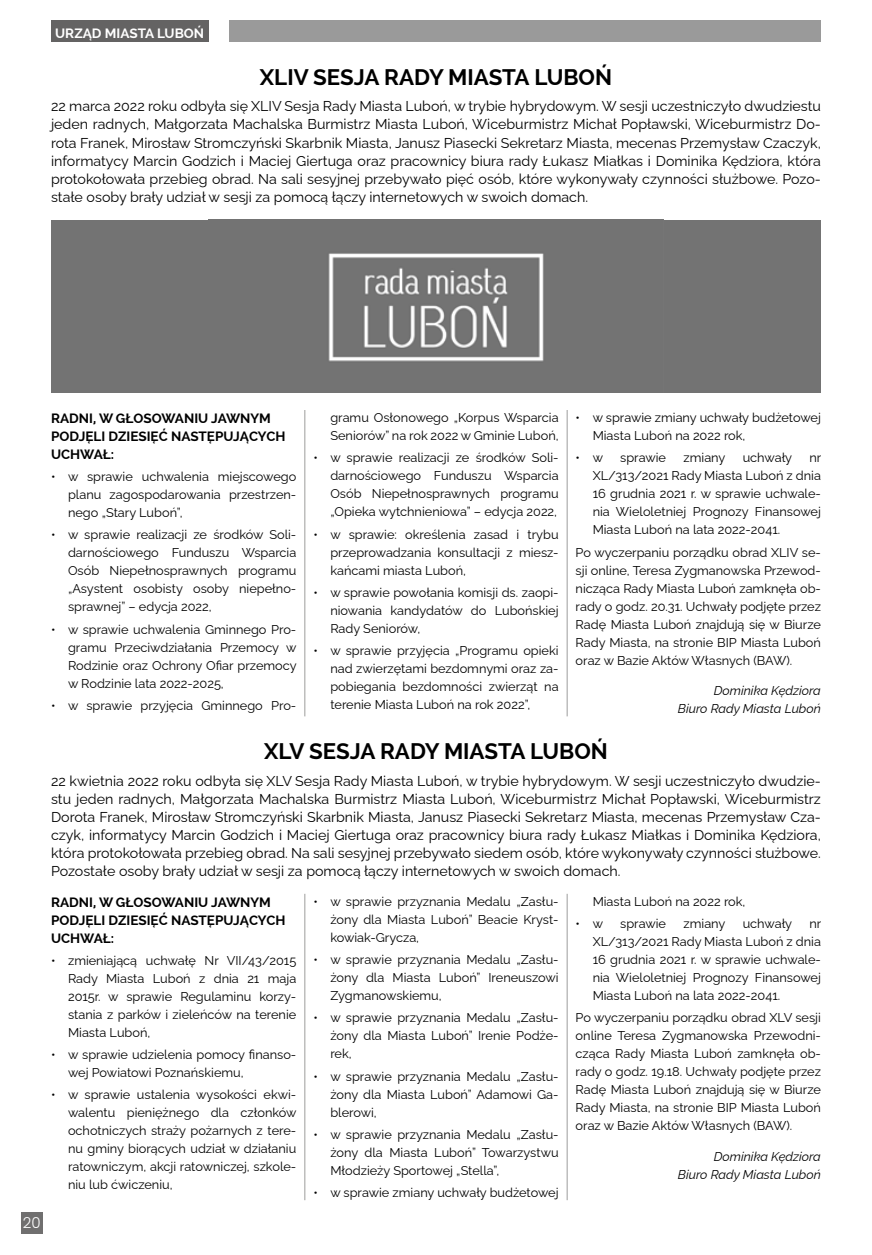
<style>
.page{position:relative;width:872px;height:1255px;background:#fff}
.page>*{position:absolute;margin:0;border:0;box-sizing:border-box;transform-origin:0 0}
.t1{font:700 22.5px "Raleway";color:#000}
.t2{font:300 15px "Poppins";color:#fff}
.t3{font:14.25px/18px "Raleway";color:#000;text-align:justify}
.t4{font:700 13.5px/18px "Raleway";color:#000}
.t5{font:700 13.5px "Raleway";color:#fff}
.t6{font:12.75px/18px "Raleway";color:#000;text-align:justify}
.t7{font:italic 12.75px/18px "Raleway";color:#000;text-align:right}
</style>
<div class="page">
<div style="left:21px;top:1212px;width:22px;height:21px;background:#706f6f"></div>
<div style="left:51px;top:21px;width:157px;height:21px;background:#646363"></div>
<div style="left:230px;top:21px;width:591px;height:21px;background:#9a9a9a"></div>
<hr style="left:304px;top:410px;width:1px;height:306px;background:#9d9d9c">
<hr style="left:567px;top:410px;width:1px;height:306px;background:#9d9d9c">
<hr style="left:304px;top:893px;width:1px;height:307px;background:#9d9d9c">
<hr style="left:567px;top:893px;width:1px;height:307px;background:#9d9d9c">
<div style="left:51px;top:220px;width:770px;height:172px;background:#737373"></div>
<img style="left:328px;top:253px;width:216px;height:109px">
<p class="t5" style="left:55px;top:25px;width:150px">URZĄD MIASTA LUBOŃ</p>
<h1 class="t1" style="left:260px;top:64px;width:354px">XLIV SESJA RADY MIASTA LUBOŃ</h1>
<p class="t3" style="left:51px;top:96px;width:771px">22 marca 2022 roku odbyła się XLIV Sesja Rady Miasta Luboń, w trybie hybrydowym. W sesji uczestniczyło dwudziestu jeden radnych, Małgorzata Machalska Burmistrz Miasta Luboń, Wiceburmistrz Michał Popławski, Wiceburmistrz Do&shy;rota Franek, Mirosław Stromczyński Skarbnik Miasta, Janusz Piasecki Sekretarz Miasta, mecenas Przemysław Czaczyk, informatycy Marcin Godzich i Maciej Giertuga oraz pracownicy biura rady Łukasz Miałkas i Dominika Kędziora, która protokołowała przebieg obrad. Na sali sesyjnej przebywało pięć osób, które wykonywały czynności służbowe. Pozo&shy;stałe osoby brały udział w sesji za pomocą łączy internetowych w swoich domach.</p>
<p class="t2" style="left:23px;top:1214px;width:19px">20</p>
<p class="t4" style="left:51px;top:409px;width:236px">RADNI, W GŁOSOWANIU JAWNYM<br>PODJĘLI DZIESIĘĆ NASTĘPUJĄCYCH<br>UCHWAŁ:</p>
<p class="t6" style="left:68px;top:466px;width:230px;text-indent:-17px">• w sprawie uchwalenia miejscowego planu zagospodarowania przestrzen&shy;nego „Stary Luboń”,</p>
<p class="t6" style="left:68px;top:524px;width:230px;text-indent:-17px">• w sprawie realizacji ze środków Soli&shy;darnościowego Funduszu Wsparcia Osób Niepełnosprawnych programu „Asystent osobisty osoby niepełno&shy;sprawnej” – edycja 2022,</p>
<p class="t6" style="left:68px;top:618px;width:230px;text-indent:-17px">• w sprawie uchwalenia Gminnego Pro&shy;gramu Przeciwdziałania Przemocy w Rodzinie oraz Ochrony Ofiar przemocy w Rodzinie lata 2022-2025,</p>
<p class="t6" style="left:51px;top:695px;width:247px">• w sprawie przyjęcia Gminnego Pro-</p>
<p class="t6" style="left:330px;top:407px;width:230px">gramu Osłonowego „Korpus Wsparcia<br>Seniorów” na rok 2022 w Gminie Luboń,</p>
<p class="t6" style="left:330px;top:447px;width:230px;text-indent:-17px">• w sprawie realizacji ze środków Soli&shy;darnościowego Funduszu Wsparcia Osób Niepełnosprawnych programu „Opieka wytchnieniowa” – edycja 2022,</p>
<p class="t6" style="left:330px;top:523px;width:230px;text-indent:-17px">• w sprawie: określenia zasad i trybu przeprowadzania konsultacji z miesz&shy;kańcami miasta Luboń,</p>
<p class="t6" style="left:330px;top:582px;width:230px;text-indent:-17px">• w sprawie powołania komisji ds. zaopi&shy;niowania kandydatów do Lubońskiej Rady Seniorów,</p>
<p class="t6" style="left:330px;top:640px;width:230px;text-indent:-17px">• w sprawie przyjęcia „Programu opieki nad zwierzętami bezdomnymi oraz za&shy;pobiegania bezdomności zwierząt na terenie Miasta Luboń na rok 2022”,</p>
<p class="t6" style="left:592px;top:407px;width:230px;text-indent:-17px">• w sprawie zmiany uchwały budżetowej<br>Miasta Luboń na 2022 rok,</p>
<p class="t6" style="left:575px;top:447px;width:29px">• w</p>
<p class="t6" style="left:620px;top:447px;width:47px">sprawie</p>
<p class="t6" style="left:683px;top:447px;width:43px">zmiany</p>
<p class="t6" style="left:742px;top:447px;width:51px">uchwały</p>
<p class="t6" style="left:592px;top:447px;width:230px;text-indent:217px">nr XL/313/2021 Rady Miasta Luboń z dnia 16 grudnia 2021 r. w sprawie uchwale&shy;nia Wieloletniej Prognozy Finansowej Miasta Luboń na lata 2022-2041.</p>
<p class="t6" style="left:575px;top:541px;width:247px">Po wyczerpaniu porządku obrad XLIV se&shy;sji online, Teresa Zygmanowska Przewod&shy;nicząca Rady Miasta Luboń zamknęła ob&shy;rady o godz. 20.31. Uchwały podjęte przez Radę Miasta Luboń znajdują się w Biurze Rady Miasta, na stronie BIP Miasta Luboń oraz w Bazie Aktów Własnych (BAW).</p>
<p class="t7" style="left:678px;top:680px;width:145px">Dominika Kędziora<br>Biuro Rady Miasta Luboń</p>
<h1 class="t1" style="left:264px;top:738px;width:345px">XLV SESJA RADY MIASTA LUBOŃ</h1>
<p class="t3" style="left:51px;top:770px;width:771px">22 kwietnia 2022 roku odbyła się XLV Sesja Rady Miasta Luboń, w trybie hybrydowym. W sesji uczestniczyło dwudzie&shy;stu jeden radnych, Małgorzata Machalska Burmistrz Miasta Luboń, Wiceburmistrz Michał Popławski, Wiceburmistrz Dorota Franek, Mirosław Stromczyński Skarbnik Miasta, Janusz Piasecki Sekretarz Miasta, mecenas Przemysław Cza&shy;czyk, informatycy Marcin Godzich i Maciej Giertuga oraz pracownicy biura rady Łukasz Miałkas i Dominika Kędziora, która protokołowała przebieg obrad. Na sali sesyjnej przebywało siedem osób, które wykonywały czynności służbowe.<br>Pozostałe osoby brały udział w sesji za pomocą łączy internetowych w swoich domach.</p>
<p class="t4" style="left:51px;top:892px;width:236px">RADNI, W GŁOSOWANIU JAWNYM<br>PODJĘLI DZIESIĘĆ NASTĘPUJĄCYCH<br>UCHWAŁ:</p>
<p class="t6" style="left:68px;top:949px;width:230px;text-indent:-17px">• zmieniającą uchwałę Nr VII/43/2015<br>Rady Miasta Luboń z dnia 21 maja 2015r. w sprawie Regulaminu korzy&shy;stania z parków i zieleńców na terenie Miasta Luboń,</p>
<p class="t6" style="left:68px;top:1044px;width:230px;text-indent:-17px">• w sprawie udzielenia pomocy finanso&shy;wej Powiatowi Poznańskiemu,</p>
<p class="t6" style="left:68px;top:1084px;width:230px;text-indent:-17px">• w sprawie ustalenia wysokości ekwi&shy;walentu pieniężnego dla członków ochotniczych straży pożarnych z tere&shy;nu gminy biorących udział w działaniu ratowniczym, akcji ratowniczej, szkole&shy;niu lub ćwiczeniu,</p>
<p class="t6" style="left:330px;top:890px;width:230px;text-indent:-17px">• w sprawie przyznania Medalu „Zasłu&shy;żony dla Miasta Luboń” Beacie Kryst&shy;kowiak-Grycza,</p>
<p class="t6" style="left:330px;top:949px;width:230px;text-indent:-17px">• w sprawie przyznania Medalu „Zasłu&shy;żony dla Miasta Luboń” Ireneuszowi Zygmanowskiemu,</p>
<p class="t6" style="left:330px;top:1007px;width:230px;text-indent:-17px">• w sprawie przyznania Medalu „Zasłu&shy;żony dla Miasta Luboń” Irenie Podże&shy;rek,</p>
<p class="t6" style="left:330px;top:1065px;width:230px;text-indent:-17px">• w sprawie przyznania Medalu „Zasłu&shy;żony dla Miasta Luboń” Adamowi Ga&shy;blerowi,</p>
<p class="t6" style="left:330px;top:1123px;width:230px;text-indent:-17px">• w sprawie przyznania Medalu „Zasłu&shy;żony dla Miasta Luboń” Towarzystwu Młodzieży Sportowej „Stella”,</p>
<p class="t6" style="left:313px;top:1182px;width:247px">• w sprawie zmiany uchwały budżetowej</p>
<p class="t6" style="left:592px;top:890px;width:154px">Miasta Luboń na 2022 rok,</p>
<p class="t6" style="left:575px;top:913px;width:29px">• w</p>
<p class="t6" style="left:620px;top:913px;width:47px">sprawie</p>
<p class="t6" style="left:683px;top:913px;width:43px">zmiany</p>
<p class="t6" style="left:742px;top:913px;width:51px">uchwały</p>
<p class="t6" style="left:592px;top:913px;width:230px;text-indent:217px">nr XL/313/2021 Rady Miasta Luboń z dnia 16 grudnia 2021 r. w sprawie uchwale&shy;nia Wieloletniej Prognozy Finansowej Miasta Luboń na lata 2022-2041.</p>
<p class="t6" style="left:575px;top:1007px;width:247px">Po wyczerpaniu porządku obrad XLV sesji online Teresa Zygmanowska Przewodni&shy;cząca Rady Miasta Luboń zamknęła ob&shy;rady o godz. 19.18. Uchwały podjęte przez Radę Miasta Luboń znajdują się w Biurze Rady Miasta, na stronie BIP Miasta Luboń oraz w Bazie Aktów Własnych (BAW).</p>
<p class="t7" style="left:678px;top:1146px;width:145px">Dominika Kędziora<br>Biuro Rady Miasta Luboń</p>
</div>
